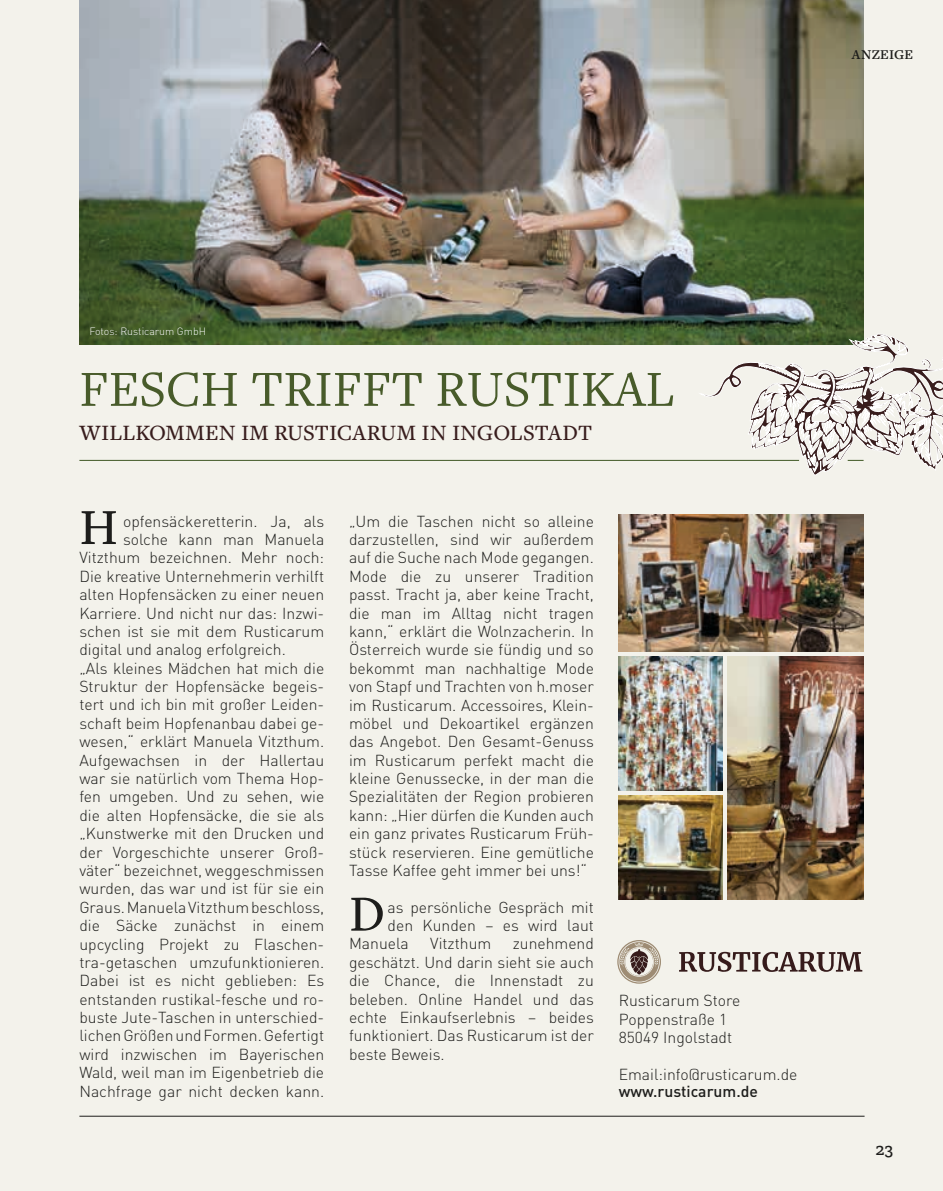
<style>
.page{position:relative;width:943px;height:1191px;background:#f3f2eb}
.page>*{position:absolute;margin:0;border:0;box-sizing:border-box;transform-origin:0 0}
.t1{font:52.5px "Freight Text Pro";color:#485b2a}
.t2{font:500 52.5px "Freight Text Pro";color:#1d1d1b}
.t3{font:500 22.75px "Freight Text Pro";letter-spacing:.005em;color:#381d1d}
.t4{font:500 17.5px "Zilla Slab";color:#1d1d1b}
.t5{font:300 15.75px/18.4px "DIN Pro";color:#1d1d1b;text-align:justify}
.t6{font:500 15.75px "DIN Pro";color:#1d1d1b}
.t7{font:600 14px "Freight Text Pro";letter-spacing:.02em;color:#1d1d1b}
.t8{font:300 10.5px "DIN Pro";color:#f8f8f8}
</style>
<div class="page">
<img style="left:79px;top:0;width:784px;height:345px">
<svg style="left:616px;top:939px;width:46px;height:45px"></svg>
<svg style="left:617px;top:940px;width:44px;height:43px"></svg>
<svg style="left:618px;top:941px;width:41px;height:41px"></svg>
<svg style="left:619px;top:942px;width:40px;height:39px"></svg>
<div style="left:625px;top:947px;width:28px;height:29px;background:#d5cfc2;border-radius:50%"></div>
<svg style="left:620px;top:942px;width:38px;height:33px"></svg>
<svg style="left:679px;top:951px;width:183px;height:21px"></svg>
<hr style="left:79px;top:1115px;width:785px;height:1px;background:#1d1d1b">
<hr style="left:79px;top:460px;width:720px;height:1px;background:#3f5825">
<img style="left:727px;top:656px;width:136px;height:244px">
<img style="left:618px;top:656px;width:104px;height:134px">
<img style="left:618px;top:795px;width:104px;height:104px">
<img style="left:618px;top:514px;width:245px;height:137px">
<svg style="left:700px;top:333px;width:243px;height:142px"></svg>
<p class="t7" style="left:851px;top:46px;width:63px">ANZEIGE</p>
<p class="t8" style="left:89px;top:324px;width:118px">Fotos: Rusticarum GmbH</p>
<h1 class="t1" style="left:79px;top:354px;width:597px">FESCH TRIFFT RUSTIKAL</h1>
<h2 class="t3" style="left:79px;top:417px;width:514px">WILLKOMMEN IM RUSTICARUM IN INGOLSTADT</h2>
<h1 class="t2" style="left:79px;top:492px;width:40px">H</h1>
<p class="t5" style="left:123px;top:511px;width:203px">opfensäckeretterin. Ja, als</p>
<p class="t5" style="left:123px;top:529px;width:203px">solche kann man Manuela</p>
<p class="t5" style="left:79px;top:548px;width:246px">Vitzthum bezeichnen. Mehr noch:</p>
<p class="t5" style="left:79px;top:566px;width:246px">Die kreative Unternehmerin verhilft</p>
<p class="t5" style="left:79px;top:584px;width:246px">alten Hopfensäcken zu einer neuen</p>
<p class="t5" style="left:79px;top:603px;width:246px">Karriere. Und nicht nur das: Inzwi-</p>
<p class="t5" style="left:79px;top:621px;width:246px">schen ist sie mit dem Rusticarum</p>
<p class="t5" style="left:79px;top:640px;width:208px">digital und analog erfolgreich.</p>
<p class="t5" style="left:79px;top:658px;width:246px">„Als kleines Mädchen hat mich die</p>
<p class="t5" style="left:79px;top:676px;width:246px">Struktur der Hopfensäcke begeis-</p>
<p class="t5" style="left:79px;top:695px;width:246px">tert und ich bin mit großer Leiden-</p>
<p class="t5" style="left:79px;top:713px;width:246px">schaft beim Hopfenanbau dabei ge-</p>
<p class="t5" style="left:79px;top:731px;width:246px">wesen,“ erklärt Manuela Vitzthum.</p>
<p class="t5" style="left:79px;top:750px;width:246px">Aufgewachsen in der Hallertau</p>
<p class="t5" style="left:79px;top:768px;width:246px">war sie natürlich vom Thema Hop-</p>
<p class="t5" style="left:79px;top:787px;width:246px">fen umgeben. Und zu sehen, wie</p>
<p class="t5" style="left:79px;top:805px;width:246px">die alten Hopfensäcke, die sie als</p>
<p class="t5" style="left:79px;top:823px;width:246px">„Kunstwerke mit den Drucken und</p>
<p class="t5" style="left:79px;top:842px;width:246px">der Vorgeschichte unserer Groß-</p>
<p class="t5" style="left:79px;top:860px;width:246px">väter“ bezeichnet, weggeschmissen</p>
<p class="t5" style="left:79px;top:879px;width:246px">wurden, das war und ist für sie ein</p>
<p class="t5" style="left:79px;top:897px;width:246px">Graus. Manuela Vitzthum beschloss,</p>
<p class="t5" style="left:79px;top:915px;width:246px">die Säcke zunächst in einem</p>
<p class="t5" style="left:79px;top:934px;width:246px">upcycling Projekt zu Flaschen-</p>
<p class="t5" style="left:79px;top:952px;width:246px">tra-getaschen umzufunktionieren.</p>
<p class="t5" style="left:79px;top:970px;width:246px">Dabei ist es nicht geblieben: Es</p>
<p class="t5" style="left:79px;top:989px;width:246px">entstanden rustikal-fesche und ro-</p>
<p class="t5" style="left:79px;top:1007px;width:246px">buste Jute-Taschen in unterschied-</p>
<p class="t5" style="left:79px;top:1026px;width:246px">lichen Größen und Formen. Gefertigt</p>
<p class="t5" style="left:79px;top:1044px;width:246px">wird inzwischen im Bayerischen</p>
<p class="t5" style="left:79px;top:1062px;width:246px">Wald, weil man im Eigenbetrieb die</p>
<p class="t5" style="left:79px;top:1081px;width:246px">Nachfrage gar nicht decken kann.</p>
<p class="t5" style="left:349px;top:511px;width:246px">„Um die Taschen nicht so alleine darzustellen, sind wir außerdem auf die Suche nach Mode gegangen.<br>Mode die zu unserer Tradition passt. Tracht ja, aber keine Tracht, die man im Alltag nicht tragen kann,“ erklärt die Wolnzacherin. In Österreich wurde sie fündig und so bekommt man nachhaltige Mode von Stapf und Trachten von h.moser im Rusticarum. Accessoires, Klein&shy;möbel und Dekoartikel ergänzen das Angebot. Den Gesamt-Genuss im Rusticarum perfekt macht die kleine Genussecke, in der man die Spezialitäten der Region probieren kann: „Hier dürfen die Kunden auch ein ganz privates Rusticarum Früh&shy;stück reservieren. Eine gemütliche Tasse Kaffee geht immer bei uns!“</p>
<h1 class="t2" style="left:349px;top:879px;width:38px">D</h1>
<p class="t5" style="left:387px;top:897px;width:208px">as persönliche Gespräch mit</p>
<p class="t5" style="left:387px;top:915px;width:208px">den Kunden – es wird laut</p>
<p class="t5" style="left:349px;top:934px;width:61px">Manuela</p>
<p class="t5" style="left:430px;top:934px;width:63px">Vitzthum</p>
<p class="t5" style="left:349px;top:934px;width:246px;text-indent:164px">zunehmend geschätzt. Und darin sieht sie auch die Chance, die Innenstadt zu beleben. Online Handel und das echte Einkaufserlebnis – beides funktioniert. Das Rusticarum ist der beste Beweis.</p>
<p class="t5" style="left:618px;top:990px;width:123px;text-align:left">Rusticarum Store<br>Poppenstraße 1<br>85049 Ingolstadt</p>
<p class="t5" style="left:618px;top:1064px;width:180px">Email:info@rusticarum.de</p>
<p class="t6" style="left:618px;top:1080px;width:141px">www.rusticarum.de</p>
<p class="t4" style="left:875px;top:1139px;width:19px">23</p>
</div>
